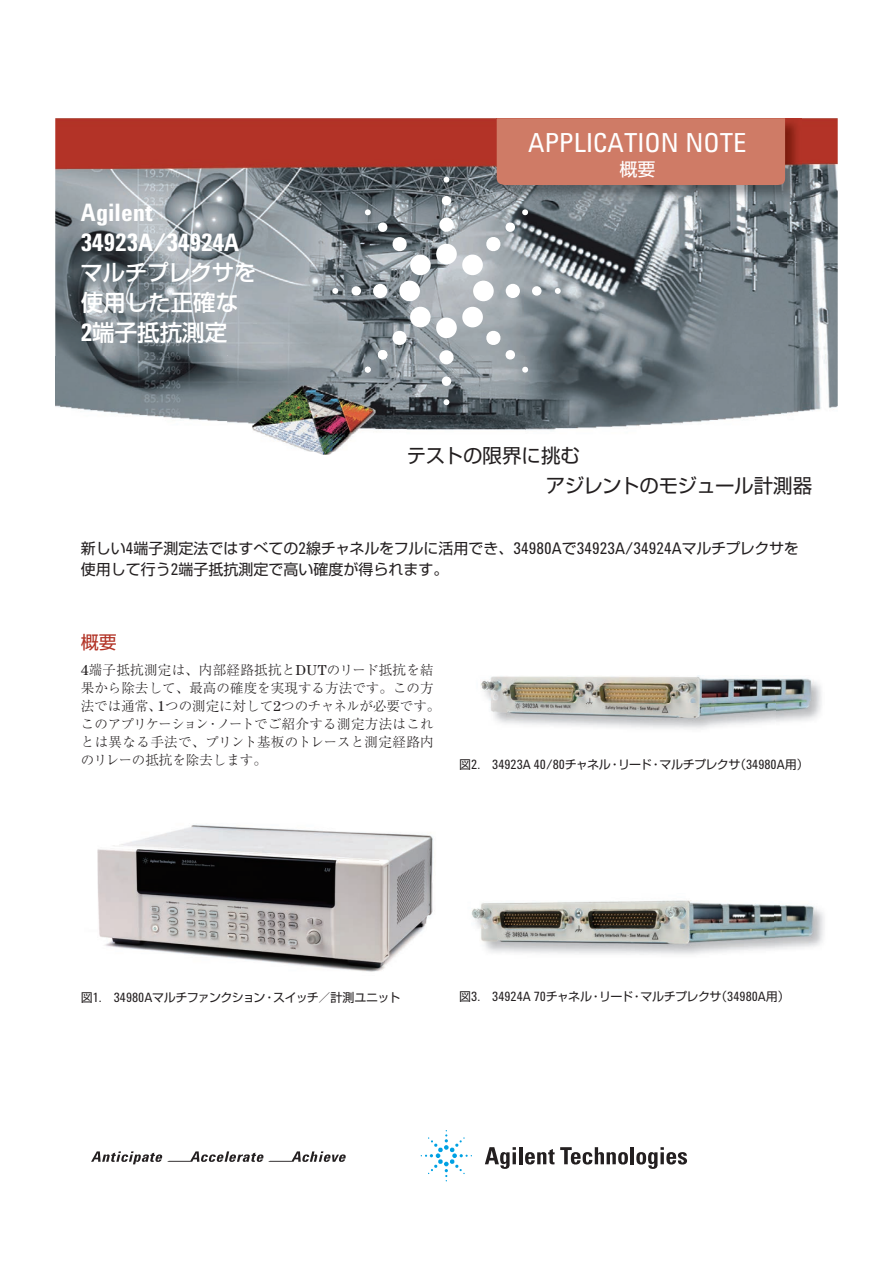
<style>
.page{position:relative;width:893px;height:1263px;background:#fff}
.page>*{position:absolute;margin:0;border:0;box-sizing:border-box;transform-origin:0 0}
.t1{font:27px "Agilent Condensed CFF";color:#fff}
.t2{font:700 24.75px/30px "Agilent Cond";color:#fff}
.t3{font:500 22.5px/30px "Shin Go Pro";color:#fff}
.t4{font:19.5px/30px "Shin Go Pro";letter-spacing:-.015em;color:#231f20}
.t5{font:18px "Shin Go Pro";color:#b23326}
.t6{font:18px "Shin Go Pro";color:#fff}
.t7{font:15px/21px "Shin Go Pro";color:#231f20}
.t8{font:300 13.5px/18px "Ryumin Pro";letter-spacing:.005em;color:#231f20}
.t9{font:12px "Shin Go Pro";letter-spacing:-.05em;color:#231f20}
.s1{font-family:"Agilent Cond";font-weight:700;font-size:24.75px}
.s2{font-family:"Agilent Cond";font-size:16.5px}
.s3{font-family:"Agilent Century ITC";font-weight:400;font-size:14.85px}
.s4{font-family:"Agilent Cond";font-size:13.2px}
</style>
<div class="page">
<img style="left:55px;top:118px;width:469px;height:238px">
<img style="left:786px;top:118px;width:52px;height:296px">
<img style="left:524px;top:201px;width:262px;height:230px">
<img style="left:55px;top:356px;width:172px;height:66px">
<img style="left:406px;top:356px;width:119px;height:75px">
<div style="left:436px;top:244px;width:21px;height:20px;background:#fff;border-radius:50%"></div>
<div style="left:439px;top:217px;width:15px;height:15px;background:#fff;border-radius:50%"></div>
<div style="left:442px;top:196px;width:9px;height:9px;background:#fff;border-radius:50%"></div>
<svg style="left:443px;top:177px;width:6px;height:6px"></svg>
<div style="left:473px;top:281px;width:21px;height:20px;background:#fff;border-radius:50%"></div>
<div style="left:506px;top:284px;width:14px;height:14px;background:#fff;border-radius:50%"></div>
<div style="left:532px;top:286px;width:9px;height:10px;background:#fff;border-radius:50%"></div>
<svg style="left:555px;top:288px;width:6px;height:6px"></svg>
<div style="left:436px;top:318px;width:21px;height:20px;background:#fff;border-radius:50%"></div>
<div style="left:439px;top:350px;width:15px;height:14px;background:#fff;border-radius:50%"></div>
<div style="left:442px;top:376px;width:9px;height:10px;background:#fff;border-radius:50%"></div>
<svg style="left:443px;top:399px;width:6px;height:6px"></svg>
<div style="left:399px;top:281px;width:21px;height:20px;background:#fff;border-radius:50%"></div>
<div style="left:373px;top:284px;width:14px;height:14px;background:#fff;border-radius:50%"></div>
<div style="left:352px;top:286px;width:9px;height:10px;background:#fff;border-radius:50%"></div>
<svg style="left:332px;top:288px;width:6px;height:6px"></svg>
<svg style="left:461px;top:222px;width:54px;height:54px"></svg>
<svg style="left:522px;top:209px;width:6px;height:6px"></svg>
<svg style="left:461px;top:306px;width:54px;height:54px"></svg>
<svg style="left:522px;top:366px;width:6px;height:7px"></svg>
<svg style="left:377px;top:222px;width:55px;height:54px"></svg>
<svg style="left:365px;top:209px;width:6px;height:7px"></svg>
<img style="left:496px;top:118px;width:305px;height:83px">
<div style="left:497px;top:118px;width:288px;height:67px;background:#cf7b66"></div>
<img style="left:227px;top:355px;width:179px;height:100px">
<svg style="left:377px;top:306px;width:55px;height:54px"></svg>
<svg style="left:365px;top:366px;width:6px;height:7px"></svg>
<img style="left:564px;top:675px;width:208px;height:54px">
<img style="left:772px;top:678px;width:50px;height:44px">
<img style="left:480px;top:676px;width:84px;height:50px">
<img style="left:564px;top:900px;width:208px;height:55px">
<img style="left:772px;top:904px;width:52px;height:46px">
<img style="left:471px;top:902px;width:93px;height:52px">
<img style="left:97px;top:824px;width:336px;height:148px">
<svg style="left:485px;top:1147px;width:31px;height:22px"></svg>
<hr style="left:519px;top:1147px;width:3px;height:17px;background:#231f20">
<svg style="left:525px;top:1147px;width:103px;height:17px"></svg>
<hr style="left:630px;top:1147px;width:4px;height:17px;background:#231f20">
<svg style="left:636px;top:1147px;width:51px;height:22px"></svg>
<svg style="left:421px;top:1130px;width:51px;height:51px"></svg>
<svg style="left:91px;top:1151px;width:255px;height:13px"></svg>
<h2 class="t2" style="left:81px;top:197px;width:160px">Agilent<br>34923A/34924A</h2>
<h3 class="t3" style="left:81px;top:254px;width:177px">マルチプレクサを使用した正確な<br><span class="s1">2</span>端子抵抗測定</h3>
<h1 class="t1" style="left:528px;top:122px;width:220px">APPLICATION NOTE</h1>
<h3 class="t6" style="left:619px;top:154px;width:37px">概要</h3>
<h3 class="t4" style="left:546px;top:438px;width:268px;text-indent:-139px">テストの限界に挑む<br>アジレントのモジュール計測器</h3>
<p class="t7" style="left:81px;top:536px;width:720px">新しい<span class="s2">4</span>端子測定法ではすべての<span class="s2">2</span>線チャネルをフルに活用でき、<span class="s2">34980A</span>で<span class="s2">34923A/34924A</span>マルチプレクサを使用して行う<span class="s2">2</span>端子抵抗測定で高い確度が得られます。</p>
<h3 class="t5" style="left:81px;top:627px;width:37px">概要</h3>
<p class="t8" style="left:81px;top:660px;width:361px"><span class="s3">4</span>端子抵抗測定は、内部経路抵抗と<span class="s3">DUT</span>のリード抵抗を結果から除去して、最高の確度を実現する方法です。この方法では通常、<span class="s3">1</span>つの測定に対して<span class="s3">2</span>つのチャネルが必要です。このアプリケーション・ノートでご紹介する測定方法はこれとは異なる手法で、プリント基板のトレースと測定経路内のリレーの抵抗を除去します。</p>
<p class="t9" style="left:459px;top:755px;width:351px">図<span class="s4">2. 34923A 40/80</span>チャネル・リード・マルチプレクサ（<span class="s4">34980A</span>用）</p>
<p class="t9" style="left:81px;top:988px;width:321px">図<span class="s4">1. 34980A</span>マルチファンクション・スイッチ／計測ユニット</p>
<p class="t9" style="left:459px;top:986px;width:332px">図<span class="s4">3. 34924A 70</span>チャネル・リード・マルチプレクサ（<span class="s4">34980A</span>用）</p>
</div>
